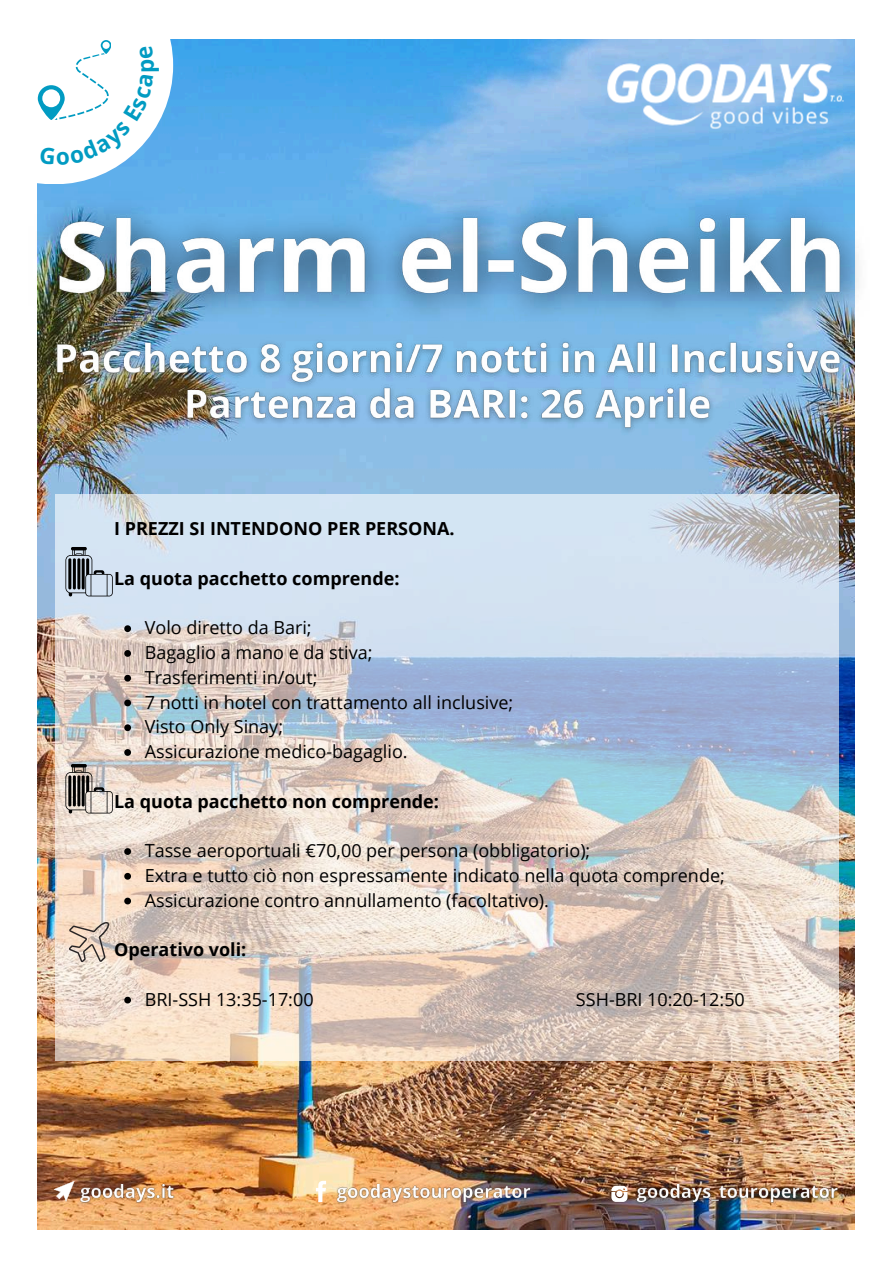
<style>
.page{position:relative;width:894px;height:1264px;background:#fff}
.page>*{position:absolute;margin:0;border:0;box-sizing:border-box;transform-origin:0 0}
.t1{font:700 22.5px "Open Sans";color:#019bc2}
.t2{font:18px/24.8px "Open Sans";color:#000}
.t3{font:700 18px "Open Sans";color:#000}
</style>
<div class="page">
<img style="left:38px;top:40px;width:815px;height:1189px">
<svg style="left:55px;top:494px;width:783px;height:567px;background:#d1d0d2"></svg>
<div style="left:0;top:0;width:173px;height:184px;background:#fff"></div>
<svg style="left:53px;top:1180px;width:22px;height:21px"></svg>
<svg style="left:316px;top:1180px;width:10px;height:22px"></svg>
<svg style="left:611px;top:1185px;width:16px;height:16px"></svg>
<svg style="left:65px;top:547px;width:48px;height:49px;background:#adb9c6"></svg>
<hr style="left:77px;top:558px;width:3px;height:31px;background:#000">
<hr style="left:73px;top:558px;width:3px;height:31px;background:#000">
<hr style="left:68px;top:558px;width:3px;height:31px;background:#000">
<hr style="left:82px;top:558px;width:3px;height:31px;background:#000">
<svg style="left:65px;top:764px;width:48px;height:49px;background:#bcb3ac"></svg>
<hr style="left:77px;top:775px;width:3px;height:31px;background:#000">
<hr style="left:73px;top:775px;width:3px;height:31px;background:#000">
<hr style="left:68px;top:775px;width:3px;height:31px;background:#000">
<hr style="left:82px;top:775px;width:3px;height:31px;background:#000">
<svg style="left:69px;top:921px;width:40px;height:41px;background:#cdbbac"></svg>
<img style="left:76px;top:1178px;width:103px;height:30px">
<img style="left:332px;top:1178px;width:203px;height:30px">
<img style="left:631px;top:1178px;width:211px;height:30px">
<svg style="left:124px;top:625px;width:7px;height:7px"></svg>
<svg style="left:124px;top:650px;width:7px;height:6px"></svg>
<svg style="left:124px;top:674px;width:7px;height:7px"></svg>
<svg style="left:124px;top:699px;width:7px;height:7px"></svg>
<svg style="left:124px;top:724px;width:7px;height:7px"></svg>
<svg style="left:124px;top:749px;width:7px;height:6px"></svg>
<svg style="left:124px;top:848px;width:7px;height:6px"></svg>
<svg style="left:124px;top:872px;width:7px;height:7px"></svg>
<svg style="left:124px;top:897px;width:7px;height:7px"></svg>
<svg style="left:124px;top:996px;width:7px;height:7px"></svg>
<img style="left:37px;top:179px;width:430px;height:160px">
<img style="left:47px;top:331px;width:803px;height:109px">
<img style="left:467px;top:39px;width:392px;height:330px">
<svg style="left:38px;top:40px;width:116px;height:125px"></svg>
<p class="t1" style="left:130px;top:73px;width:16px;rotate:-90deg">p</p>
<p class="t3" style="left:114px;top:516px;width:342px">I PREZZI SI INTENDONO PER PERSONA.</p>
<p class="t3" style="left:114px;top:565px;width:287px">La quota pacchetto comprende:</p>
<p class="t2" style="left:145px;top:615px;width:370px">Volo diretto da Bari;<br>Bagaglio a mano e da stiva;<br>Trasferimenti in/out;<br>7 notti in hotel con trattamento all inclusive;<br>Visto Only Sinay;<br>Assicurazione medico-bagaglio.</p>
<p class="t3" style="left:114px;top:788px;width:326px">La quota pacchetto non comprende:</p>
<p class="t2" style="left:145px;top:837px;width:581px">Tasse aeroportuali €70,00 per persona (obbligatorio);<br>Extra e tutto ciò non espressamente indicato nella quota comprende;<br>Assicurazione contro annullamento (facoltativo).</p>
<p class="t3" style="left:114px;top:937px;width:134px">Operativo voli:</p>
<p class="t2" style="left:145px;top:986px;width:170px">BRI-SSH 13:35-17:00</p>
<p class="t2" style="left:576px;top:986px;width:170px">SSH-BRI 10:20-12:50</p>
</div>
